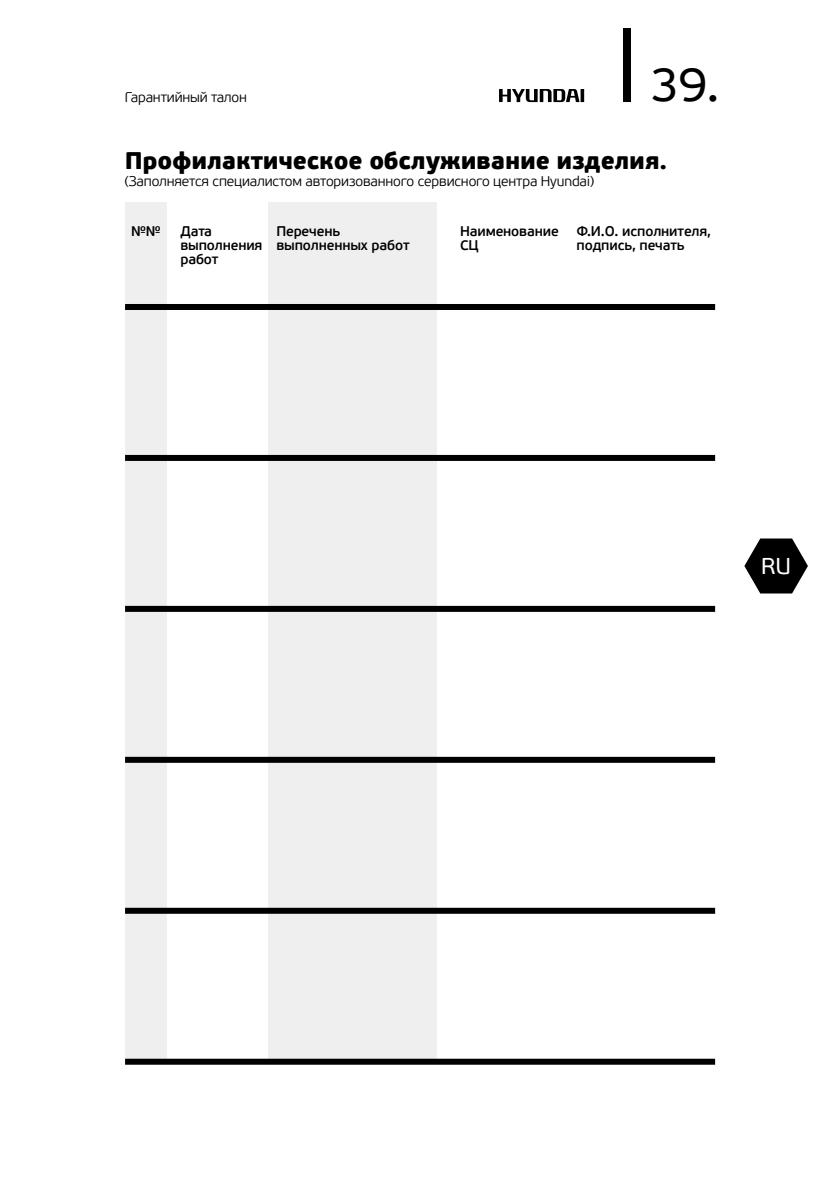
<style>
.page{position:relative;width:840px;height:1191px;background:#fff}
.page>*{position:absolute;margin:0;border:0;box-sizing:border-box;transform-origin:0 0}
.t1{font:48px "PF Beau Sans Pro";color:#000}
.t2{font:900 24px "PF Beau Sans Pro";letter-spacing:-.01em;color:#000}
.t3{font:22.8px "PF Beau Sans Pro";color:#fff}
.t4{font:600 14px/14px "PF Beau Sans Pro";letter-spacing:-.01em;color:#000}
.t5{font:300 14px "PF Beau Sans Pro";letter-spacing:-.01em;color:#000}
</style>
<div class="page">
<div style="left:623px;top:28px;width:7px;height:73px;background:#000"></div>
<svg style="left:744px;top:538px;width:63px;height:55px"></svg>
<svg style="left:499px;top:89px;width:85px;height:13px"></svg>
<div style="left:125px;top:202px;width:42px;height:859px;background:#efeff0"></div>
<div style="left:269px;top:202px;width:168px;height:859px;background:#efeff0"></div>
<div style="left:125px;top:304px;width:589px;height:6px;background:#000"></div>
<div style="left:125px;top:455px;width:589px;height:6px;background:#000"></div>
<div style="left:125px;top:606px;width:589px;height:6px;background:#000"></div>
<div style="left:125px;top:757px;width:589px;height:6px;background:#000"></div>
<div style="left:125px;top:907px;width:589px;height:6px;background:#000"></div>
<div style="left:125px;top:1058px;width:589px;height:6px;background:#000"></div>
<p class="t5" style="left:125px;top:90px;width:124px">Гарантийный талон</p>
<h1 class="t1" style="left:650px;top:57px;width:70px">39.</h1>
<h2 class="t2" style="left:125px;top:145px;width:543px">Профилактическое обслуживание изделия.</h2>
<p class="t5" style="left:125px;top:173px;width:470px">(Заполняется специалистом авторизованного сервисного центра Hyundai)</p>
<p class="t4" style="left:131px;top:224px;width:31px">№№</p>
<p class="t4" style="left:180px;top:224px;width:84px">Дата выполнения работ</p>
<p class="t4" style="left:276px;top:224px;width:135px">Перечень выполненных работ</p>
<p class="t4" style="left:460px;top:224px;width:100px">Наименование<br>СЦ</p>
<p class="t4" style="left:576px;top:224px;width:136px">Ф.И.О. исполнителя, подпись, печать</p>
<h3 class="t3" style="left:760px;top:553px;width:31px">RU</h3>
</div>
